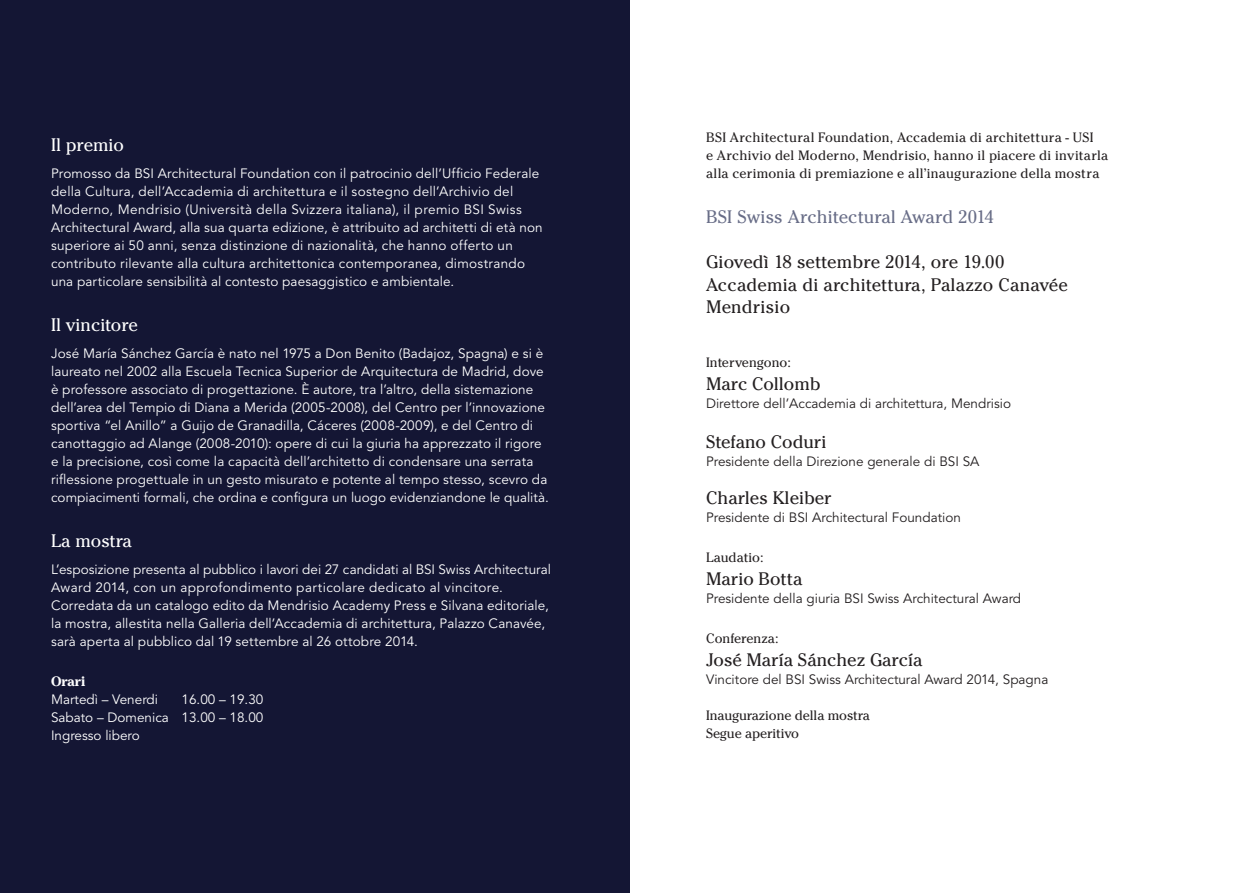
<style>
.page{position:relative;width:1259px;height:893px;background:#fff}
.page>*{position:absolute;margin:0;border:0;box-sizing:border-box;transform-origin:0 0}
.t1{font:18px/22.5px "Cheltenham ITC Pro";color:#231f20}
.t2{font:18px "Cheltenham ITC Pro";color:#686d87}
.t3{font:18px "Cheltenham ITC Pro";color:#fff}
.t4{font:13.5px/18px "Avenir LT Pro";letter-spacing:.01em;color:#fff}
.t5{font:13.5px/18px "Cheltenham ITC Pro";letter-spacing:.01em;color:#231f20}
.t6{font:13.5px "Avenir LT Pro";color:#231f20}
.t7{font:700 13.5px "Cheltenham ITC Pro";letter-spacing:.005em;color:#fff}
</style>
<div class="page">
<div style="left:0;top:0;width:629px;height:893px;background:#141634"></div>
<h1 class="t3" style="left:51px;top:133px;width:74px">Il premio</h1>
<p class="t4" style="left:51px;top:164px;width:493px">Promosso da BSI Architectural Foundation con il patrocinio dell’Ufficio Federale della Cultura, dell’Accademia di architettura e il sostegno dell’Archivio del Moderno, Mendrisio (Università della Svizzera italiana), il premio BSI Swiss Architectural Award, alla sua quarta edizione, è attribuito ad architetti di età non superiore ai 50 anni, senza distinzione di nazionalità, che hanno offerto un contributo rilevante alla cultura architettonica contemporanea, dimostrando una particolare sensibilità al contesto paesaggistico e ambientale.</p>
<h1 class="t3" style="left:51px;top:313px;width:88px">Il vincitore</h1>
<p class="t4" style="left:51px;top:344px;width:499px">José María Sánchez García è nato nel 1975 a Don Benito (Badajoz, Spagna) e si è laureato nel 2002 alla Escuela Tecnica Superior de Arquitectura de Madrid, dove è professore associato di progettazione. È autore, tra l’altro, della sistemazione dell’area del Tempio di Diana a Merida (2005-2008), del Centro per l’innovazione sportiva “el Anillo” a Guijo de Granadilla, Cáceres (2008-2009), e del Centro di canottaggio ad Alange (2008-2010): opere di cui la giuria ha apprezzato il rigore e la precisione, così come la capacità dell’architetto di condensare una serrata riflessione progettuale in un gesto misurato e potente al tempo stesso, scevro da compiacimenti formali, che ordina e configura un luogo evidenziandone le qualità.</p>
<h1 class="t3" style="left:51px;top:529px;width:82px">La mostra</h1>
<p class="t4" style="left:51px;top:560px;width:501px">L’esposizione presenta al pubblico i lavori dei 27 candidati al BSI Swiss Architectural Award 2014, con un approfondimento particolare dedicato al vincitore.<br>Corredata da un catalogo edito da Mendrisio Academy Press e Silvana editoriale, la mostra, allestita nella Galleria dell’Accademia di architettura, Palazzo Canavée, sarà aperta al pubblico dal 19 settembre al 26 ottobre 2014.</p>
<p class="t7" style="left:51px;top:673px;width:36px">Orari</p>
<p class="t4" style="left:51px;top:691px;width:109px">Martedì – Venerdi</p>
<p class="t4" style="left:51px;top:691px;width:214px;text-align:justify;text-indent:131px">16.00 – 19.30<br>Sabato – Domenica 13.00 – 18.00<br>Ingresso libero</p>
<p class="t5" style="left:706px;top:128px;width:403px">BSI Architectural Foundation, Accademia di architettura - USI<br>e Archivio del Moderno, Mendrisio, hanno il piacere di invitarla alla cerimonia di premiazione e all’inaugurazione della mostra</p>
<h1 class="t2" style="left:706px;top:206px;width:289px">BSI Swiss Architectural Award 2014</h1>
<h1 class="t1" style="left:706px;top:250px;width:363px">Giovedì 18 settembre 2014, ore 19.00<br>Accademia di architettura, Palazzo Canavée<br>Mendrisio</h1>
<p class="t5" style="left:706px;top:353px;width:86px">Intervengono:</p>
<h1 class="t1" style="left:706px;top:372px;width:116px">Marc Collomb</h1>
<p class="t6" style="left:706px;top:395px;width:306px">Direttore dell’Accademia di architettura, Mendrisio</p>
<h1 class="t1" style="left:706px;top:430px;width:122px">Stefano Coduri</h1>
<p class="t6" style="left:706px;top:453px;width:275px">Presidente della Direzione generale di BSI SA</p>
<h1 class="t1" style="left:706px;top:486px;width:127px">Charles Kleiber</h1>
<p class="t6" style="left:706px;top:509px;width:256px">Presidente di BSI Architectural Foundation</p>
<p class="t5" style="left:706px;top:548px;width:59px">Laudatio:</p>
<h1 class="t1" style="left:706px;top:567px;width:98px">Mario Botta</h1>
<p class="t6" style="left:706px;top:590px;width:317px">Presidente della giuria BSI Swiss Architectural Award</p>
<p class="t5" style="left:706px;top:629px;width:74px">Conferenza:</p>
<h1 class="t1" style="left:706px;top:648px;width:218px">José María Sánchez García</h1>
<p class="t6" style="left:706px;top:671px;width:344px">Vincitore del BSI Swiss Architectural Award 2014, Spagna</p>
<p class="t5" style="left:706px;top:706px;width:165px">Inaugurazione della mostra<br>Segue aperitivo</p>
</div>
